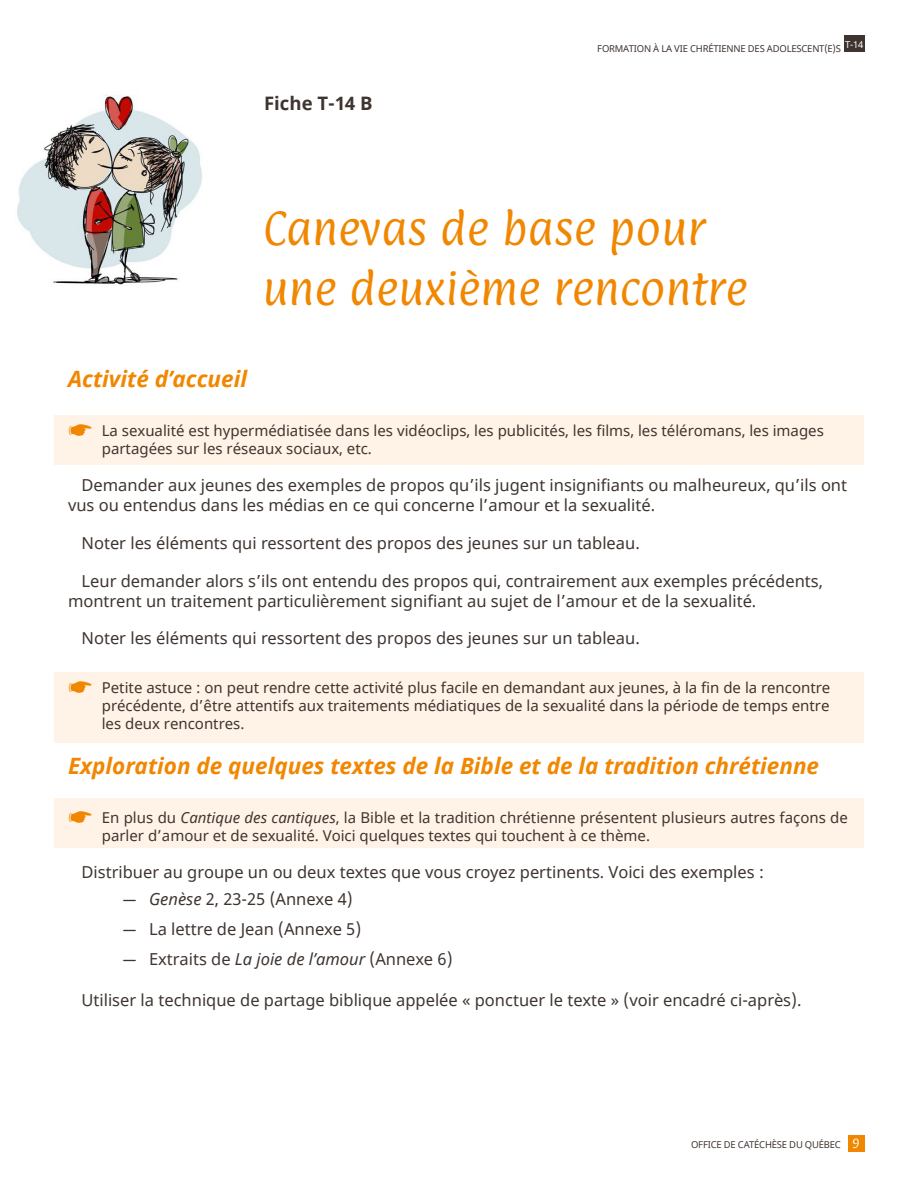
<style>
.page{position:relative;width:918px;height:1188px;background:#fff}
.page>*{position:absolute;margin:0;border:0;box-sizing:border-box;transform-origin:0 0}
.t1{font:38.25px "Paprika";color:#f18700}
.t2{font:italic 700 22.5px "Noto Sans";color:#f18700}
.t3{font:700 18.6px "Noto Sans";color:#3f3530}
.t4{font:16.5px/19.8px "Noto Sans";color:#3f3530}
.t5{font:15px/18px "Noto Sans";color:#3f3530}
.t6{font:9.45px "Noto Sans";letter-spacing:-.02em;color:#3f3530}
.t7{font:9.45px "Noto Sans";color:#fff}
.s1{font-style:italic}
.s2{font-family:"Calibri"}
.s3{font-family:"Paprika";font-size:10.65px;color:#fff}
</style>
<div class="page">
<div style="left:848px;top:1136px;width:17px;height:16px;background:#f18700"></div>
<div style="left:844px;top:36px;width:21px;height:16px;background:#3f3530"></div>
<div style="left:54px;top:415px;width:810px;height:49px;background:#fef3e6"></div>
<div style="left:54px;top:798px;width:810px;height:50px;background:#fef3e6"></div>
<div style="left:54px;top:672px;width:810px;height:70px;background:#fef3e6"></div>
<img style="left:17px;top:94px;width:185px;height:191px">
<p class="t3" style="left:264px;top:90px;width:110px">Fiche T-14 B</p>
<p class="t7" style="left:845px;top:38px;width:20px">T-14</p>
<p class="t6" style="left:597px;top:42px;width:245px">FORMATION À LA VIE CHRÉTIENNE DES ADOLESCENT(E)S</p>
<p class="t1" style="left:263px;top:201px;width:444px">Canevas de base pour</p>
<p class="t1" style="left:263px;top:261px;width:486px">une deuxième rencontre</p>
<p class="t2" style="left:68px;top:363px;width:181px">Activité d’accueil</p>
<p class="t5" style="left:102px;top:422px;width:724px">La sexualité est hypermédiatisée dans les vidéoclips, les publicités, les films, les téléromans, les images partagées sur les réseaux sociaux, etc.</p>
<p class="t4" style="left:68px;top:476px;width:781px;text-indent:14px">Demander aux jeunes des exemples de propos qu’ils jugent insignifiants ou malheureux, qu’ils ont vus ou entendus dans les médias en ce qui concerne l’amour et la sexualité.</p>
<p class="t4" style="left:82px;top:534px;width:560px">Noter les éléments qui ressortent des propos des jeunes sur un tableau.</p>
<p class="t4" style="left:68px;top:571px;width:756px;text-indent:14px">Leur demander alors s’ils ont entendu des propos qui, contrairement aux exemples précédents, montrent un traitement particulièrement signifiant au sujet de l’amour et de la sexualité.</p>
<p class="t4" style="left:82px;top:629px;width:560px">Noter les éléments qui ressortent des propos des jeunes sur un tableau.</p>
<p class="t5" style="left:102px;top:679px;width:730px;text-align:justify">Petite astuce : on peut rendre cette activité plus facile en demandant aux jeunes, à la fin de la rencontre précédente, d’être attentifs aux traitements médiatiques de la sexualité dans la période de temps entre les deux rencontres.</p>
<p class="t2" style="left:68px;top:750px;width:753px">Exploration de quelques textes de la Bible et de la tradition chrétienne</p>
<p class="t5" style="left:102px;top:809px;width:748px">En plus du <span class="s1">Cantique des cantiques</span>, la Bible et la tradition chrétienne présentent plusieurs autres façons de parler d’amour et de sexualité. Voici quelques textes qui touchent à ce thème.</p>
<p class="t4" style="left:82px;top:863px;width:684px">Distribuer au groupe un ou deux textes que vous croyez pertinents. Voici des exemples :</p>
<p class="t4" style="left:122px;top:890px;width:232px"><span class="s2">—</span> <span class="s1">Genèse</span> 2, 23-25 (Annexe 4)</p>
<p class="t4" style="left:122px;top:920px;width:241px"><span class="s2">—</span> La lettre de Jean (Annexe 5)</p>
<p class="t4" style="left:122px;top:949px;width:332px"><span class="s2">—</span> Extraits de <span class="s1">La joie de l’amour</span> (Annexe 6)</p>
<p class="t4" style="left:82px;top:990px;width:721px">Utiliser la technique de partage biblique appelée « ponctuer le texte » (voir encadré ci-après).</p>
<p class="t6" style="left:691px;top:1138px;width:170px">OFFICE DE CATÉCHÈSE DU QUÉBEC <span class="s3">9</span></p>
</div>
